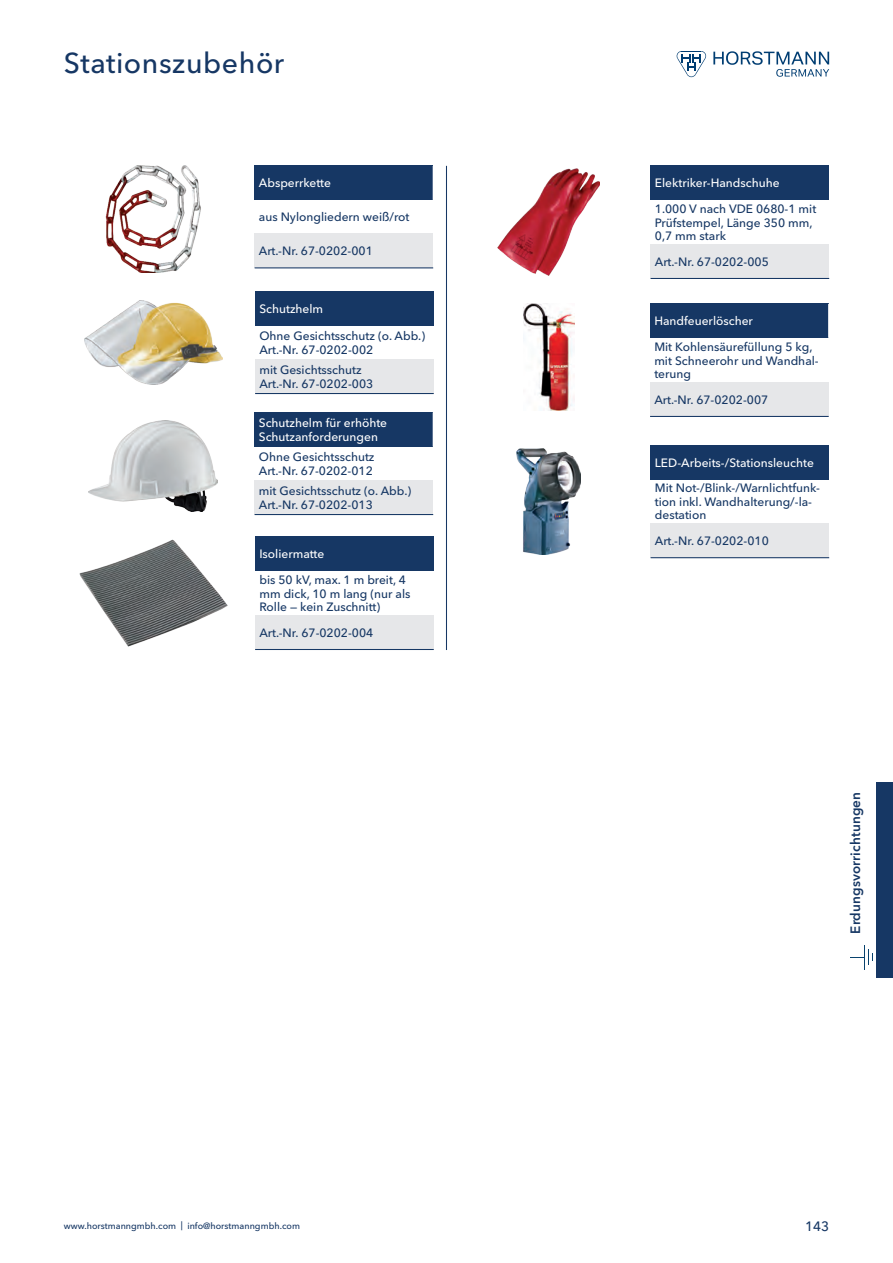
<style>
.page{position:relative;width:893px;height:1263px;background:#fff}
.page>*{position:absolute;margin:0;border:0;box-sizing:border-box;transform-origin:0 0}
.Headline{font:500 28.5px "Avenir Next W1 G";letter-spacing:.02em;color:#163764}
.t1{font:600 13.5px "Avenir Next W1 G";letter-spacing:.01em;color:#163764}
.t2{font:500 13.5px "Avenir Next W1 G";color:#163764}
.Tabelle_-_Text{font:500 12px/13.5px "Avenir Next W1 G";color:#163764}
.Tabelle_-_Text-2{font:500 12px/13.5px "Avenir Next W1 G";color:#fff}
.t3{font:500 9px "Avenir Next W1 G";color:#163764}
</style>
<div class="page">
<svg style="left:677px;top:51px;width:29px;height:26px"></svg>
<svg style="left:713px;top:51px;width:116px;height:26px"></svg>
<svg style="left:851px;top:945px;width:22px;height:24px"></svg>
<div style="left:876px;top:782px;width:17px;height:196px;background:#163764"></div>
<div style="left:255px;top:166px;width:178px;height:34px;background:#163764"></div>
<div style="left:255px;top:234px;width:178px;height:34px;background:#e6e7e9"></div>
<hr style="left:255px;top:267px;width:178px;height:1px;background:#163764">
<img style="left:105px;top:166px;width:96px;height:106px">
<div style="left:650px;top:304px;width:179px;height:34px;background:#163764"></div>
<div style="left:650px;top:382px;width:179px;height:34px;background:#e6e7e9"></div>
<hr style="left:828px;top:304px;width:1px;height:34px;background:#fff">
<hr style="left:650px;top:416px;width:179px;height:1px;background:#163764">
<img style="left:523px;top:304px;width:51px;height:106px">
<div style="left:651px;top:445px;width:178px;height:34px;background:#163764"></div>
<div style="left:651px;top:524px;width:178px;height:34px;background:#e6e7e9"></div>
<hr style="left:651px;top:557px;width:178px;height:1px;background:#163764">
<img style="left:516px;top:448px;width:65px;height:106px">
<div style="left:255px;top:291px;width:179px;height:34px;background:#163764"></div>
<div style="left:255px;top:359px;width:179px;height:34px;background:#e6e7e9"></div>
<hr style="left:255px;top:393px;width:179px;height:1px;background:#163764">
<img style="left:84px;top:300px;width:138px;height:84px">
<hr style="left:446px;top:166px;width:1px;height:484px;background:#163764">
<div style="left:255px;top:412px;width:178px;height:34px;background:#163764"></div>
<div style="left:255px;top:480px;width:178px;height:34px;background:#e6e7e9"></div>
<hr style="left:255px;top:514px;width:178px;height:1px;background:#163764">
<img style="left:88px;top:420px;width:130px;height:91px">
<div style="left:651px;top:166px;width:178px;height:34px;background:#163764"></div>
<div style="left:651px;top:244px;width:178px;height:34px;background:#e6e7e9"></div>
<hr style="left:651px;top:278px;width:178px;height:1px;background:#163764">
<img style="left:497px;top:169px;width:103px;height:106px">
<div style="left:255px;top:537px;width:179px;height:34px;background:#163764"></div>
<div style="left:255px;top:615px;width:179px;height:34px;background:#e6e7e9"></div>
<hr style="left:255px;top:649px;width:179px;height:1px;background:#163764">
<img style="left:79px;top:540px;width:148px;height:106px">
<p class="Headline" style="left:64px;top:40px;width:222px">Stationszubehör</p>
<p class="Tabelle_-_Text-2" style="left:259px;top:175px;width:74px">Absperrkette</p>
<p class="Tabelle_-_Text" style="left:259px;top:209px;width:152px">aus Nylongliedern weiß/rot</p>
<p class="Tabelle_-_Text" style="left:259px;top:243px;width:115px">Art.-Nr. 67-0202-001</p>
<p class="Tabelle_-_Text-2" style="left:259px;top:301px;width:65px">Schutzhelm</p>
<p class="Tabelle_-_Text" style="left:259px;top:328px;width:167px">Ohne Gesichtsschutz (o. Abb.)</p>
<p class="Tabelle_-_Text" style="left:259px;top:342px;width:115px">Art.-Nr. 67-0202-002</p>
<p class="Tabelle_-_Text" style="left:259px;top:362px;width:104px">mit Gesichtsschutz</p>
<p class="Tabelle_-_Text" style="left:259px;top:376px;width:115px">Art.-Nr. 67-0202-003</p>
<p class="Tabelle_-_Text-2" style="left:259px;top:415px;width:130px">Schutzhelm für erhöhte<br>Schutzanforderungen</p>
<p class="Tabelle_-_Text" style="left:259px;top:449px;width:117px">Ohne Gesichtsschutz</p>
<p class="Tabelle_-_Text" style="left:259px;top:463px;width:115px">Art.-Nr. 67-0202-012</p>
<p class="Tabelle_-_Text" style="left:259px;top:483px;width:154px">mit Gesichtsschutz (o. Abb.)</p>
<p class="Tabelle_-_Text" style="left:259px;top:497px;width:115px">Art.-Nr. 67-0202-013</p>
<p class="Tabelle_-_Text-2" style="left:259px;top:546px;width:66px">Isoliermatte</p>
<p class="Tabelle_-_Text" style="left:259px;top:572px;width:153px">bis 50 kV, max. 1 m breit, 4 mm dick, 10 m lang (nur als<br>Rolle — kein Zuschnitt)</p>
<p class="Tabelle_-_Text" style="left:259px;top:625px;width:115px">Art.-Nr. 67-0202-004</p>
<p class="Tabelle_-_Text-2" style="left:655px;top:175px;width:126px">Elektriker-Handschuhe</p>
<p class="Tabelle_-_Text" style="left:655px;top:201px;width:163px">1.000 V nach VDE 0680-1 mit<br>Prüfstempel, Länge 350 mm,<br>0,7 mm stark</p>
<p class="Tabelle_-_Text" style="left:655px;top:254px;width:115px">Art.-Nr. 67-0202-005</p>
<p class="Tabelle_-_Text-2" style="left:654px;top:313px;width:100px">Handfeuerlöscher</p>
<p class="Tabelle_-_Text" style="left:654px;top:339px;width:166px">Mit Kohlensäurefüllung 5 kg, mit Schneerohr und Wandhal&shy;terung</p>
<p class="Tabelle_-_Text" style="left:654px;top:392px;width:115px">Art.-Nr. 67-0202-007</p>
<p class="Tabelle_-_Text-2" style="left:655px;top:455px;width:160px">LED-Arbeits-/Stationsleuchte</p>
<p class="Tabelle_-_Text" style="left:655px;top:480px;width:167px">Mit Not-/Blink-/Warnlichtfunk&shy;tion inkl. Wandhalterung/-la&shy;destation</p>
<p class="Tabelle_-_Text" style="left:655px;top:533px;width:115px">Art.-Nr. 67-0202-010</p>
<p class="t1" style="left:845px;top:934px;width:143px;rotate:-90deg">Erdungsvorrichtungen</p>
<p class="t3" style="left:64px;top:1218px;width:238px">www.horstmanngmbh.com | info@horstmanngmbh.com</p>
<p class="t2" style="left:805px;top:1215px;width:26px">143</p>
</div>
